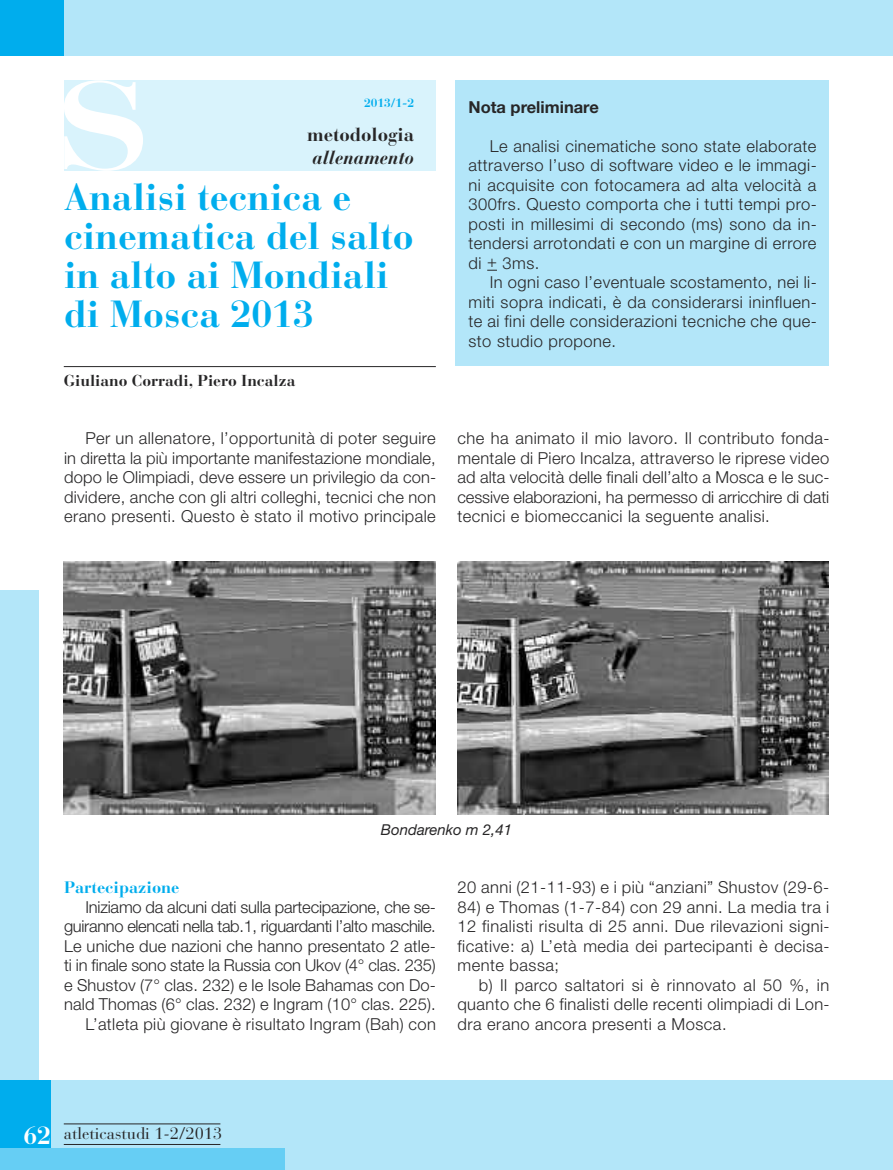
<style>
.page{position:relative;width:893px;height:1170px;background:#fff}
.page>*{position:absolute;margin:0;border:0;box-sizing:border-box;transform-origin:0 0}
.t1{font:700 123px "Bauer Bodoni";color:#fff;scale:1.3 1}
.t2{font:700 37.5px/39px "Bauer Bodoni";color:#00aded}
.t3{font:700 24.75px "Bauer Bodoni";color:#fff}
.t4{font:700 18.75px "Bauer Bodoni";color:#272627}
.t5{font:italic 700 18.75px "Bauer Bodoni";color:#272627}
.t6{font:300 16.5px/19.5px "Helvetica Neue";letter-spacing:.025em;color:#272627;text-align:justify}
.t7{font:16.5px "Bauer Bodoni";color:#272627}
.t8{font:700 16.5px "Helvetica Neue";color:#272627}
.t9{font:700 16.5px "Bauer Bodoni";color:#00aded}
.t10{font:700 15.75px "Bauer Bodoni";color:#272627}
.t11{font:italic 15px "Helvetica Neue";color:#272627}
.t12{font:700 12px "Bauer Bodoni";color:#00aded}
</style>
<div class="page">
<div style="left:0;top:591px;width:38px;height:493px;background:#b3e6f9"></div>
<div style="left:0;top:0;width:893px;height:55px;background:#b3e6f9"></div>
<div style="left:0;top:1080px;width:893px;height:89px;background:#b3e6f9"></div>
<div style="left:0;top:0;width:64px;height:55px;background:#00aded"></div>
<div style="left:0;top:1080px;width:51px;height:68px;background:#00aded"></div>
<div style="left:0;top:1148px;width:285px;height:21px;background:#66cef4"></div>
<div style="left:64px;top:80px;width:372px;height:90px;background:#d9f3fc"></div>
<hr style="left:64px;top:366px;width:372px;height:1px;background:#272627">
<hr style="left:64px;top:1143px;width:156px;height:1px;background:#272627">
<hr style="left:64px;top:1123px;width:156px;height:1px;background:#272627">
<div style="left:456px;top:80px;width:373px;height:286px;background:#b3e6f9"></div>
<img style="left:64px;top:561px;width:371px;height:254px">
<img style="left:458px;top:561px;width:370px;height:253px">
<h1 class="t1" style="left:55px;top:82px;width:77px">S</h1>
<p class="t12" style="left:364px;top:99px;width:51px">2013/1-2</p>
<p class="t4" style="left:307px;top:128px;width:109px">metodologia</p>
<p class="t5" style="left:312px;top:151px;width:103px">allenamento</p>
<h2 class="t2" style="left:64px;top:182px;width:351px">Analisi tecnica e cinematica del salto in alto ai Mondiali di Mosca 2013</h2>
<p class="t10" style="left:64px;top:374px;width:233px">Giuliano Corradi, Piero Incalza</p>
<p class="t8" style="left:468px;top:96px;width:132px">Nota preliminare</p>
<p class="t6" style="left:468px;top:136px;width:350px;text-indent:21px">Le analisi cinematiche sono state elaborate attraverso l’uso di software video e le immagi&shy;ni acquisite con fotocamera ad alta velocità a 300frs. Questo comporta che i tutti tempi pro&shy;posti in millesimi di secondo (ms) sono da in&shy;tendersi arrotondati e con un margine di errore di + 3ms.</p>
<p class="t6" style="left:468px;top:272px;width:350px;text-indent:21px">In ogni caso l’eventuale scostamento, nei li&shy;miti sopra indicati, è da considerarsi ininfluen&shy;te ai fini delle considerazioni tecniche che que&shy;sto studio propone.</p>
<p class="t6" style="left:64px;top:428px;width:374px;text-indent:21px">Per un allenatore, l’opportunità di poter seguire in diretta la più importante manifestazione mondiale, dopo le Olimpiadi, deve essere un privilegio da con&shy;dividere, anche con gli altri colleghi, tecnici che non erano presenti. Questo è stato il motivo principale</p>
<p class="t6" style="left:457px;top:428px;width:374px">che ha animato il mio lavoro. Il contributo fonda&shy;mentale di Piero Incalza, attraverso le riprese video ad alta velocità delle finali dell’alto a Mosca e le suc&shy;cessive elaborazioni, ha permesso di arricchire di dati tecnici e biomeccanici la seguente analisi.</p>
<p class="t11" style="left:381px;top:820px;width:133px">Bondarenko m 2,41</p>
<p class="t9" style="left:64px;top:881px;width:117px">Partecipazione</p>
<p class="t6" style="left:64px;top:896px;width:373px;text-align:right">Iniziamo da alcuni dati sulla partecipazione, che se&shy;guiranno elencati nella tab.1, riguardanti l’alto maschile.<br>Le uniche due nazioni che hanno presentato 2 atle&shy;ti in finale sono state la Russia con Ukov (4° clas. 235) e Shustov (7° clas. 232) e le Isole Bahamas con Do&shy;nald Thomas (6° clas. 232) e Ingram (10° clas. 225).<br>L’atleta più giovane è risultato Ingram (Bah) con</p>
<p class="t6" style="left:457px;top:877px;width:373px">20 anni (21-11-93) e i più “anziani” Shustov (29-6-</p>
<p class="t6" style="left:457px;top:896px;width:374px">84) e Thomas (1-7-84) con 29 anni. La media tra i 12 finalisti risulta di 25 anni. Due rilevazioni signi&shy;ficative: a) L’età media dei partecipanti è decisa&shy;mente bassa;</p>
<p class="t6" style="left:457px;top:974px;width:374px;text-indent:21px">b) Il parco saltatori si è rinnovato al 50 %, in quanto che 6 finalisti delle recenti olimpiadi di Lon&shy;dra erano ancora presenti a Mosca.</p>
<h3 class="t3" style="left:24px;top:1126px;width:29px">62</h3>
<p class="t7" style="left:64px;top:1127px;width:160px">atleticastudi 1-2/2013</p>
</div>
